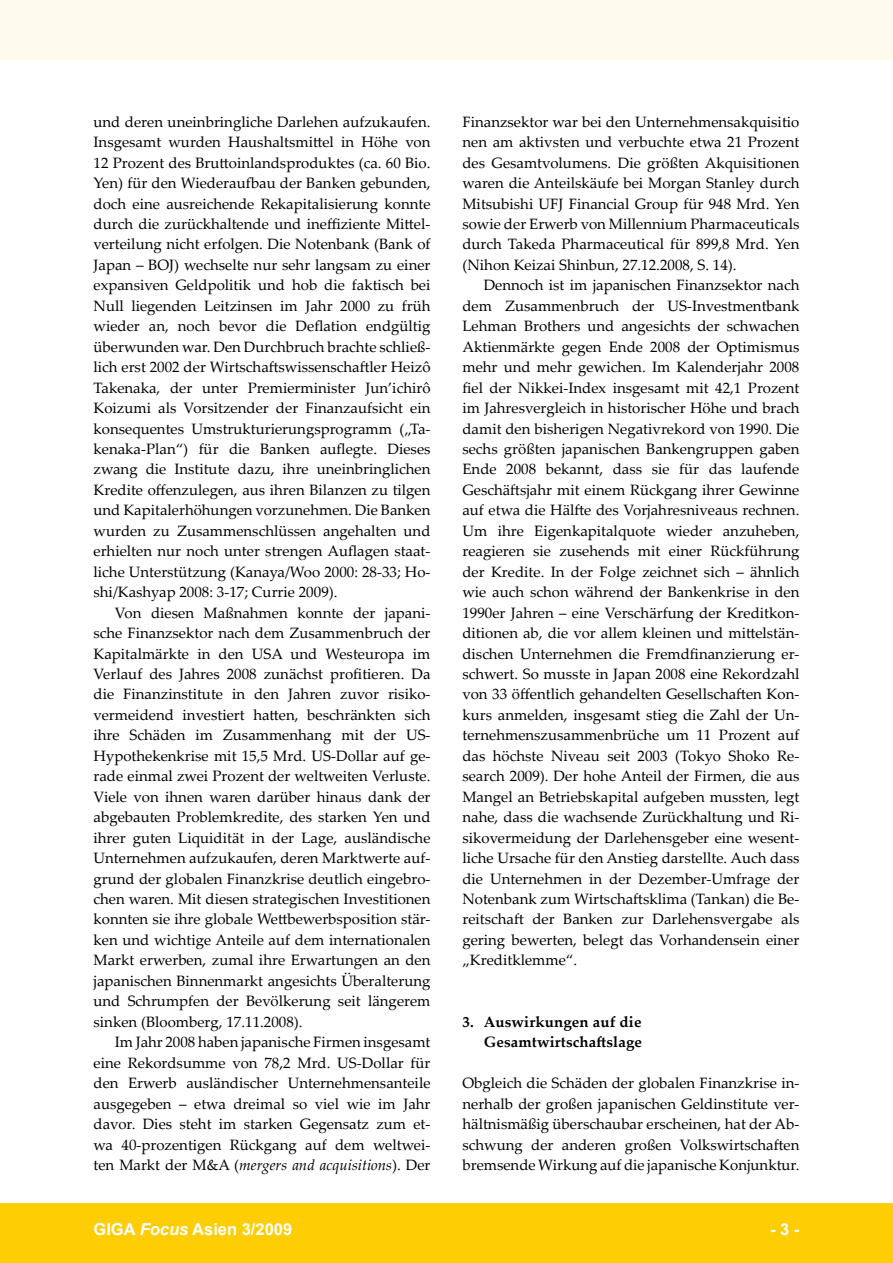
<style>
.page{position:relative;width:893px;height:1263px;background:#fff}
.page>*{position:absolute;margin:0;border:0;box-sizing:border-box;transform-origin:0 0}
.t1{font:700 16.5px "Arial";color:#fff}
.t2{font:15px/20.4px "Palatino Linotype";color:#000;text-align:justify}
.t3{font:700 15px/20.4px "Palatino Linotype";letter-spacing:.01em;color:#000;text-align:right}
.s1{font-style:italic}
</style>
<div class="page">
<div style="left:0;top:1203px;width:893px;height:60px;background:#fecd04"></div>
<div style="left:0;top:0;width:893px;height:60px;background:#fffaed"></div>
<p class="t2" style="left:94px;top:111px;width:338px">und deren uneinbringliche Darlehen aufzukaufen.<br>Insgesamt wurden Haushaltsmittel in Höhe von 12 Prozent des Bruttoinlandsproduktes (ca. 60 Bio.<br>Yen) für den Wiederaufbau der Banken gebunden, doch eine ausreichende Rekapitalisierung konnte durch die zurückhaltende und ineffiziente Mittel&shy;verteilung nicht erfolgen. Die Notenbank (Bank of Japan – BOJ) wechselte nur sehr langsam zu einer expansiven Geldpolitik und hob die faktisch bei Null liegenden Leitzinsen im Jahr 2000 zu früh wieder an, noch bevor die Deflation endgültig überwunden war. Den Durchbruch brachte schließ&shy;lich erst 2002 der Wirtschaftswissenschaftler Heizô Takenaka, der unter Premierminister Jun’ichirô Koizumi als Vorsitzender der Finanzaufsicht ein konsequentes Umstrukturierungsprogramm („Ta&shy;kenaka-Plan“) für die Banken auflegte. Dieses zwang die Institute dazu, ihre uneinbringlichen Kredite offenzulegen, aus ihren Bilanzen zu tilgen und Kapitalerhöhungen vorzunehmen. Die Banken wurden zu Zusammenschlüssen angehalten und erhielten nur noch unter strengen Auflagen staat&shy;liche Unterstützung (Kanaya/Woo 2000: 28-33; Ho&shy;shi/Kashyap 2008: 3-17; Currie 2009).</p>
<p class="t2" style="left:94px;top:602px;width:338px;text-indent:21px">Von diesen Maßnahmen konnte der japani&shy;sche Finanzsektor nach dem Zusammenbruch der Kapitalmärkte in den USA und Westeuropa im Verlauf des Jahres 2008 zunächst profitieren. Da die Finanzinstitute in den Jahren zuvor risiko&shy;vermeidend investiert hatten, beschränkten sich ihre Schäden im Zusammenhang mit der US-Hypothekenkrise mit 15,5 Mrd. US-Dollar auf ge&shy;rade einmal zwei Prozent der weltweiten Verluste.<br>Viele von ihnen waren darüber hinaus dank der abgebauten Problemkredite, des starken Yen und ihrer guten Liquidität in der Lage, ausländische Unternehmen aufzukaufen, deren Marktwerte auf&shy;grund der globalen Finanzkrise deutlich eingebro&shy;chen waren. Mit diesen strategischen Investitionen konnten sie ihre globale Wettbewerbsposition stär&shy;ken und wichtige Anteile auf dem internationalen Markt erwerben, zumal ihre Erwartungen an den japanischen Binnenmarkt angesichts Überalterung und Schrumpfen der Bevölkerung seit längerem sinken (Bloomberg, 17.11.2008).</p>
<p class="t2" style="left:94px;top:1031px;width:338px;text-indent:21px">Im Jahr 2008 haben japanische Firmen insgesamt eine Rekordsumme von 78,2 Mrd. US-Dollar für den Erwerb ausländischer Unternehmensanteile ausgegeben – etwa dreimal so viel wie im Jahr davor. Dies steht im starken Gegensatz zum et&shy;wa 40-prozentigen Rückgang auf dem weltwei&shy;ten Markt der M&amp;A (<span class="s1">mergers and acquisitions</span>). Der</p>
<p class="t2" style="left:462px;top:111px;width:338px">Finanzsektor war bei den Unternehmensakquisitio nen am aktivsten und verbuchte etwa 21 Prozent des Gesamtvolumens. Die größten Akquisitionen waren die Anteilskäufe bei Morgan Stanley durch Mitsubishi UFJ Financial Group für 948 Mrd. Yen sowie der Erwerb von Millennium Pharmaceuticals durch Takeda Pharmaceutical für 899,8 Mrd. Yen (Nihon Keizai Shinbun, 27.12.2008, S. 14).</p>
<p class="t2" style="left:462px;top:274px;width:338px;text-indent:21px">Dennoch ist im japanischen Finanzsektor nach dem Zusammenbruch der US-Investmentbank Lehman Brothers und angesichts der schwachen Aktienmärkte gegen Ende 2008 der Optimismus mehr und mehr gewichen. Im Kalenderjahr 2008 fiel der Nikkei-Index insgesamt mit 42,1 Prozent im Jahresvergleich in historischer Höhe und brach damit den bisherigen Negativrekord von 1990. Die sechs größten japanischen Bankengruppen gaben Ende 2008 bekannt, dass sie für das laufende Geschäftsjahr mit einem Rückgang ihrer Gewinne auf etwa die Hälfte des Vorjahresniveaus rechnen.<br>Um ihre Eigenkapitalquote wieder anzuheben, reagieren sie zusehends mit einer Rückführung der Kredite. In der Folge zeichnet sich – ähnlich wie auch schon während der Bankenkrise in den 1990er Jahren – eine Verschärfung der Kreditkon&shy;ditionen ab, die vor allem kleinen und mittelstän&shy;dischen Unternehmen die Fremdfinanzierung er&shy;schwert. So musste in Japan 2008 eine Rekordzahl von 33 öffentlich gehandelten Gesellschaften Kon&shy;kurs anmelden, insgesamt stieg die Zahl der Un&shy;ternehmenszusammenbrüche um 11 Prozent auf das höchste Niveau seit 2003 (Tokyo Shoko Re&shy;search 2009). Der hohe Anteil der Firmen, die aus Mangel an Betriebskapital aufgeben mussten, legt nahe, dass die wachsende Zurückhaltung und Ri&shy;sikovermeidung der Darlehensgeber eine wesent&shy;liche Ursache für den Anstieg darstellte. Auch dass die Unternehmen in der Dezember-Umfrage der Notenbank zum Wirtschaftsklima (Tankan) die Be&shy;reitschaft der Banken zur Darlehensvergabe als gering bewerten, belegt das Vorhandensein einer „Kreditklemme“.</p>
<p class="t3" style="left:462px;top:1011px;width:181px">3. Auswirkungen auf die<br>Gesamtwirtschaftslage</p>
<p class="t2" style="left:462px;top:1072px;width:338px">Obgleich die Schäden der globalen Finanzkrise in&shy;nerhalb der großen japanischen Geldinstitute ver&shy;hältnismäßig überschaubar erscheinen, hat der Ab&shy;schwung der anderen großen Volkswirtschaften bremsende Wirkung auf die japanische Konjunktur.</p>
<p class="t1" style="left:94px;top:1218px;width:200px">GIGA <span class="s1">Focus</span> Asien 3/2009</p>
<p class="t1" style="left:770px;top:1218px;width:31px">- -</p>
</div>
